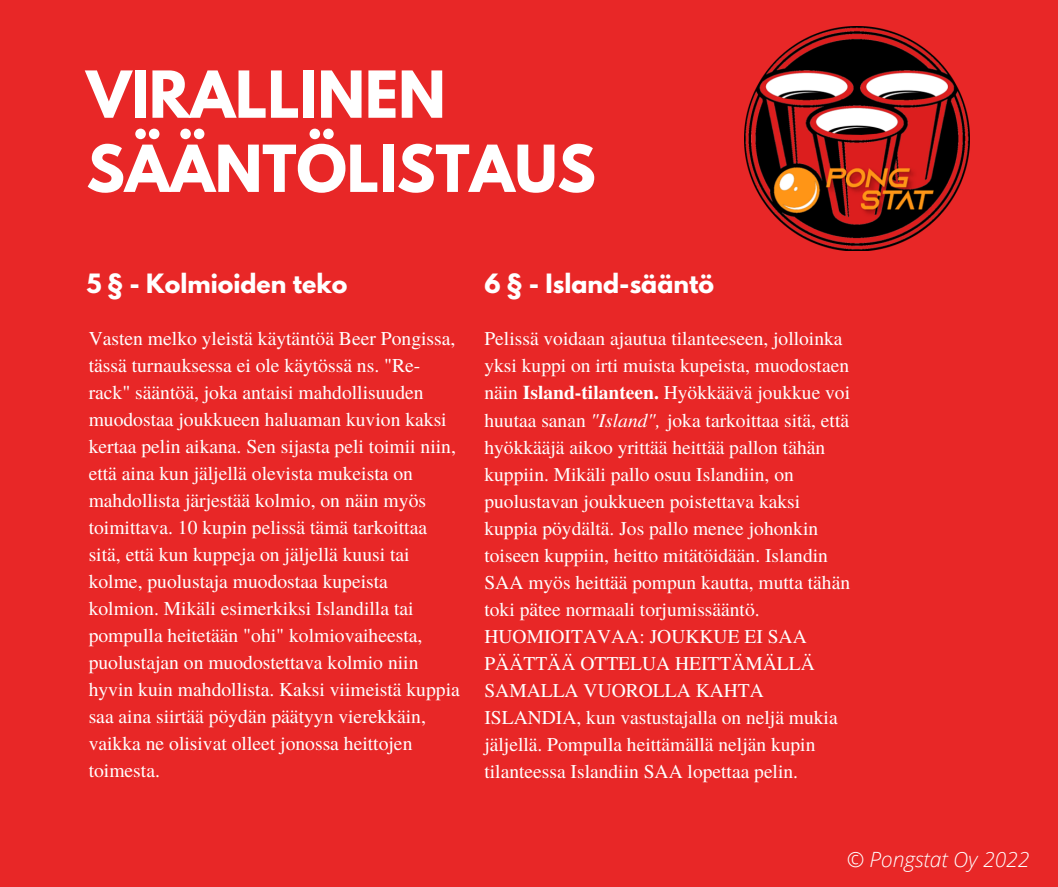
<style>
.page{position:relative;width:1058px;height:887px;background:#fff}
.page>*{position:absolute;margin:0;border:0;box-sizing:border-box;transform-origin:0 0}
.t1{font:700 57.3px/74.1px "League Spartan";color:#fff}
.t2{font:700 23.55px "League Spartan";color:#fff}
.t3{font:italic 300 21px "Open Sans";color:#fff}
.t4{font:19.65px/27px "Te X Gyre Termes";color:#fff}
.t5{font:19.5px/27px "Te X Gyre Termes";color:#fff}
.s1{font-weight:700}
.s2{font-style:italic}
</style>
<div class="page">
<div style="left:0;top:0;width:1058px;height:886px;background:#e82727"></div>
<img style="left:744px;top:27px;width:225px;height:224px">
<h1 class="t1" style="left:86px;top:65px;width:511px">VIRALLINEN<br>SÄÄNTÖLISTAUS</h1>
<p class="t2" style="left:86px;top:271px;width:262px">5 § - Kolmioiden teko</p>
<p class="t4" style="left:89px;top:324px;width:372px">Vasten melko yleistä käytäntöä Beer Pongissa, tässä turnauksessa ei ole käytössä ns. "Re&shy;rack" sääntöä, joka antaisi mahdollisuuden muodostaa joukkueen haluaman kuvion kaksi kertaa pelin aikana. Sen sijasta peli toimii niin, että aina kun jäljellä olevista mukeista on mahdollista järjestää kolmio, on näin myös toimittava. 10 kupin pelissä tämä tarkoittaa sitä, että kun kuppeja on jäljellä kuusi tai kolme, puolustaja muodostaa kupeista kolmion. Mikäli esimerkiksi Islandilla tai pompulla heitetään "ohi" kolmiovaiheesta, puolustajan on muodostettava kolmio niin hyvin kuin mahdollista. Kaksi viimeistä kuppia saa aina siirtää pöydän päätyyn vierekkäin, vaikka ne olisivat olleet jonossa heittojen toimesta.</p>
<p class="t2" style="left:484px;top:271px;width:231px">6 § - Island-sääntö</p>
<p class="t5" style="left:484px;top:324px;width:367px">Pelissä voidaan ajautua tilanteeseen, jolloinka yksi kuppi on irti muista kupeista, muodostaen näin <span class="s1">Island-tilanteen.</span> Hyökkäävä joukkue voi huutaa sanan <span class="s2">"Island",</span> joka tarkoittaa sitä, että hyökkääjä aikoo yrittää heittää pallon tähän kuppiin. Mikäli pallo osuu Islandiin, on puolustavan joukkueen poistettava kaksi kuppia pöydältä. Jos pallo menee johonkin toiseen kuppiin, heitto mitätöidään. Islandin SAA myös heittää pompun kautta, mutta tähän toki pätee normaali torjumissääntö.<br>HUOMIOITAVAA: JOUKKUE EI SAA PÄÄTTÄÄ OTTELUA HEITTÄMÄLLÄ SAMALLA VUOROLLA KAHTA ISLANDIA, kun vastustajalla on neljä mukia jäljellä. Pompulla heittämällä neljän kupin tilanteessa Islandiin SAA lopettaa pelin.</p>
<p class="t3" style="left:846px;top:844px;width:184px">© Pongstat Oy 2022</p>
</div>
